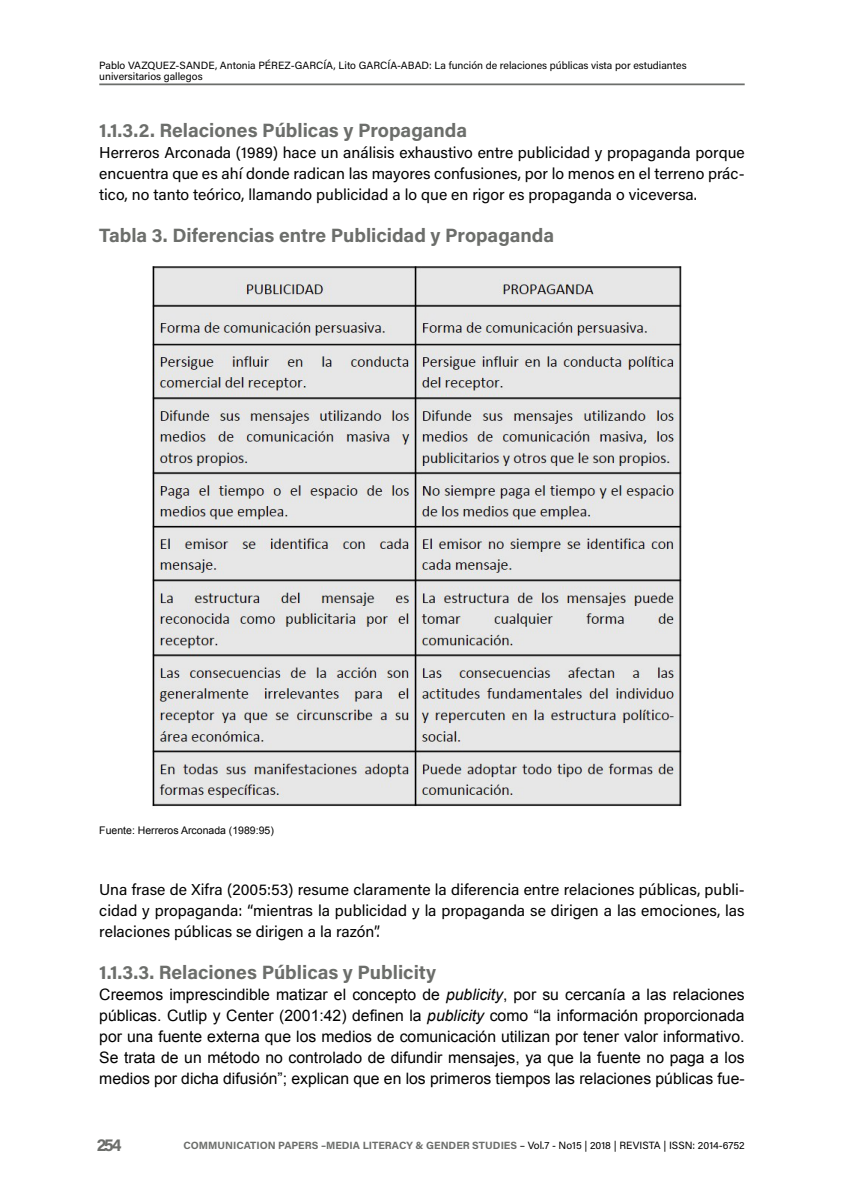
<style>
.page{position:relative;width:844px;height:1191px;background:#fff}
.page>*{position:absolute;margin:0;border:0;box-sizing:border-box;transform-origin:0 0}
.t1{font:700 19.25px "Acumin Pro";color:#6c6e6b}
.t2{font:700 17.5px "Acumin Pro";color:#6c6e6b}
.t3{font:15.75px/21px "Acumin Pro";color:#000;text-align:justify}
.t4{font:15.75px/21px "Arial";color:#000;text-align:justify}
.t5{font:10.5px/10.5px "Acumin Pro";color:#000}
.t6{font:700 10.5px "Acumin Pro";color:#6c6e6b}
.t7{font:10.5px "Arial";color:#000}
.s1{font-style:italic}
.s2{font-weight:400;color:#000}
</style>
<div class="page">
<hr style="left:99px;top:83px;width:645px;height:2px;background:#6c6e6b">
<img style="left:153px;top:266px;width:528px;height:541px">
<p class="t5" style="left:99px;top:60px;width:588px">Pablo VAZQUEZ-SANDE, Antonia PÉREZ-GARCÍA, Lito GARCÍA-ABAD: La función de relaciones públicas vista por estudiantes universitarios gallegos</p>
<p class="t1" style="left:99px;top:117px;width:369px">1.1.3.2. Relaciones Públicas y Propaganda</p>
<p class="t3" style="left:99px;top:141px;width:646px">Herreros Arconada (1989) hace un análisis exhaustivo entre publicidad y propaganda porque encuentra que es ahí donde radican las mayores confusiones, por lo menos en el terreno prác&shy;tico, no tanto teórico, llamando publicidad a lo que en rigor es propaganda o viceversa.</p>
<p class="t1" style="left:99px;top:222px;width:456px">Tabla 3. Diferencias entre Publicidad y Propaganda</p>
<p class="t7" style="left:99px;top:823px;width:176px">Fuente: Herreros Arconada (1989:95)</p>
<p class="t3" style="left:99px;top:878px;width:646px">Una frase de Xifra (2005:53) resume claramente la diferencia entre relaciones públicas, publi&shy;cidad y propaganda: “mientras la publicidad y la propaganda se dirigen a las emociones, las relaciones públicas se dirigen a la razón”.</p>
<p class="t1" style="left:99px;top:959px;width:338px">1.1.3.3. Relaciones Públicas y Publicity</p>
<p class="t4" style="left:99px;top:984px;width:646px">Creemos imprescindible matizar el concepto de <span class="s1">publicity</span>, por su cercanía a las relaciones públicas. Cutlip y Center (2001:42) definen la <span class="s1">publicity</span> como “la información proporcionada por una fuente externa que los medios de comunicación utilizan por tener valor informativo.<br>Se trata de un método no controlado de difundir mensajes, ya que la fuente no paga a los medios por dicha difusión”; explican que en los primeros tiempos las relaciones públicas fue-</p>
<p class="t2" style="left:97px;top:1132px;width:26px">254</p>
<p class="t6" style="left:183px;top:1137px;width:562px">COMMUNICATION PAPERS –MEDIA LITERACY &amp; GENDER STUDIES <span class="s2">– Vol.7 - No15 | 2018 | REVISTA | ISSN: 2014-6752</span></p>
</div>
